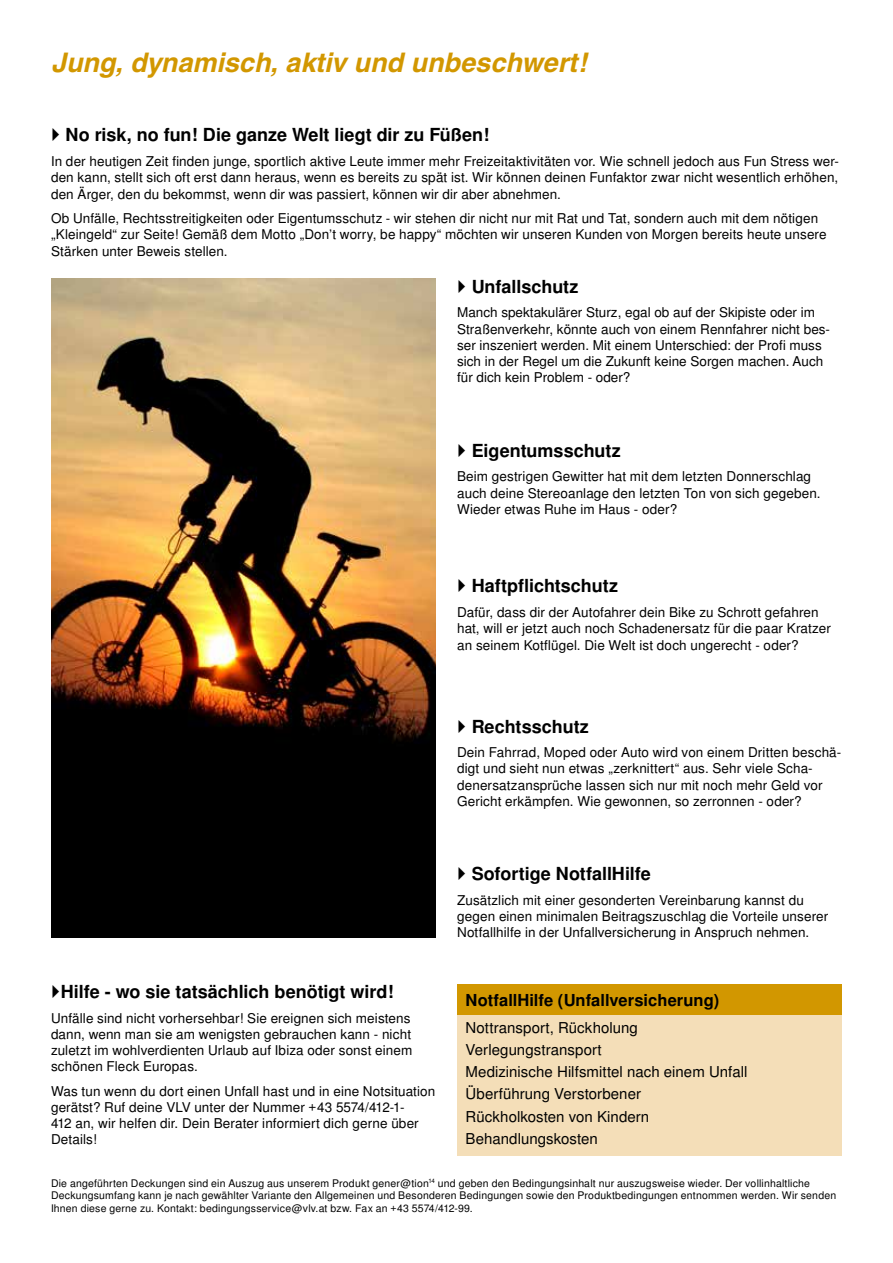
<style>
.page{position:relative;width:893px;height:1263px;background:#fff}
.page>*{position:absolute;margin:0;border:0;box-sizing:border-box;transform-origin:0 0}
.t1{font:italic 700 27px "Helvetica";color:#d29700}
.t2{font:700 18px "Helvetica";color:#000}
.t3{font:700 16.5px "Helvetica";letter-spacing:.005em;color:#000}
.t4{font:15px/22.2px "Helvetica";letter-spacing:.005em;color:#000}
.t5{font:13.5px/16.2px "Helvetica";letter-spacing:.005em;color:#000}
.t6{font:10.5px/12.6px "Helvetica";letter-spacing:.015em;color:#000}
</style>
<div class="page">
<div style="left:457px;top:984px;width:385px;height:31px;background:#d29700"></div>
<div style="left:457px;top:1015px;width:385px;height:141px;background:#f4deb8"></div>
<img style="left:51px;top:279px;width:384px;height:658px">
<h1 class="t1" style="left:51px;top:46px;width:538px">Jung, dynamisch, aktiv und unbeschwert!</h1>
<h2 class="t2" style="left:66px;top:124px;width:425px">No risk, no fun! Die ganze Welt liegt dir zu Füßen!</h2>
<p class="t5" style="left:51px;top:154px;width:789px;text-align:justify">In der heutigen Zeit finden junge, sportlich aktive Leute immer mehr Freizeitaktivitäten vor. Wie schnell jedoch aus Fun Stress wer&shy;den kann, stellt sich oft erst dann heraus, wenn es bereits zu spät ist. Wir können deinen Funfaktor zwar nicht wesentlich erhöhen, den Ärger, den du bekommst, wenn dir was passiert, können wir dir aber abnehmen.</p>
<p class="t5" style="left:51px;top:211px;width:777px">Ob Unfälle, Rechtsstreitigkeiten oder Eigentumsschutz - wir stehen dir nicht nur mit Rat und Tat, sondern auch mit dem nötigen „Kleingeld“ zur Seite! Gemäß dem Motto „Don’t worry, be happy“ möchten wir unseren Kunden von Morgen bereits heute unsere<br>Stärken unter Beweis stellen.</p>
<h2 class="t2" style="left:472px;top:276px;width:108px">Unfallschutz</h2>
<p class="t5" style="left:457px;top:305px;width:374px">Manch spektakulärer Sturz, egal ob auf der Skipiste oder im Straßenverkehr, könnte auch von einem Rennfahrer nicht bes&shy;ser inszeniert werden. Mit einem Unterschied: der Profi muss sich in der Regel um die Zukunft keine Sorgen machen. Auch für dich kein Problem - oder?</p>
<h2 class="t2" style="left:472px;top:440px;width:151px">Eigentumsschutz</h2>
<p class="t5" style="left:457px;top:469px;width:365px">Beim gestrigen Gewitter hat mit dem letzten Donnerschlag auch deine Stereoanlage den letzten Ton von sich gegeben.<br>Wieder etwas Ruhe im Haus - oder?</p>
<h2 class="t2" style="left:472px;top:575px;width:148px">Haftpflichtschutz</h2>
<p class="t5" style="left:457px;top:605px;width:375px">Dafür, dass dir der Autofahrer dein Bike zu Schrott gefahren hat, will er jetzt auch noch Schadenersatz für die paar Kratzer an seinem Kotflügel. Die Welt ist doch ungerecht - oder?</p>
<h2 class="t2" style="left:472px;top:715px;width:119px">Rechtsschutz</h2>
<p class="t5" style="left:457px;top:745px;width:386px">Dein Fahrrad, Moped oder Auto wird von einem Dritten beschä&shy;digt und sieht nun etwas „zerknittert“ aus. Sehr viele Scha&shy;denersatzansprüche lassen sich nur mit noch mehr Geld vor Gericht erkämpfen. Wie gewonnen, so zerronnen - oder?</p>
<h2 class="t2" style="left:472px;top:863px;width:181px">Sofortige NotfallHilfe</h2>
<p class="t5" style="left:457px;top:892px;width:373px">Zusätzlich mit einer gesonderten Vereinbarung kannst du gegen einen minimalen Beitragszuschlag die Vorteile unserer<br>Notfallhilfe in der Unfallversicherung in Anspruch nehmen.</p>
<h2 class="t2" style="left:61px;top:981px;width:335px">Hilfe - wo sie tatsächlich benötigt wird!</h2>
<p class="t5" style="left:51px;top:1010px;width:363px">Unfälle sind nicht vorhersehbar! Sie ereignen sich meistens dann, wenn man sie am wenigsten gebrauchen kann - nicht zuletzt im wohlverdienten Urlaub auf Ibiza oder sonst einem schönen Fleck Europas.</p>
<p class="t5" style="left:51px;top:1083px;width:386px">Was tun wenn du dort einen Unfall hast und in eine Notsituation gerätst? Ruf deine VLV unter der Nummer +43 5574/412-1-<br>412 an, wir helfen dir. Dein Berater informiert dich gerne über Details!</p>
<p class="t6" style="left:51px;top:1177px;width:787px">Die angeführten Deckungen sind ein Auszug aus unserem Produkt gener@tion<sup>14</sup> und geben den Bedingungsinhalt nur auszugsweise wieder. Der vollinhaltliche<br>Deckungsumfang kann je nach gewählter Variante den Allgemeinen und Besonderen Bedingungen sowie den Produktbedingungen entnommen werden. Wir senden<br>Ihnen diese gerne zu. Kontakt: bedingungsservice@vlv.at bzw. Fax an +43 5574/412-99.</p>
<p class="t3" style="left:466px;top:990px;width:255px">NotfallHilfe (Unfallversicherung)</p>
<p class="t4" style="left:466px;top:1017px;width:283px">Nottransport, Rückholung<br>Verlegungstransport<br>Medizinische Hilfsmittel nach einem Unfall<br>Überführung Verstorbener<br>Rückholkosten von Kindern<br>Behandlungskosten</p>
</div>
